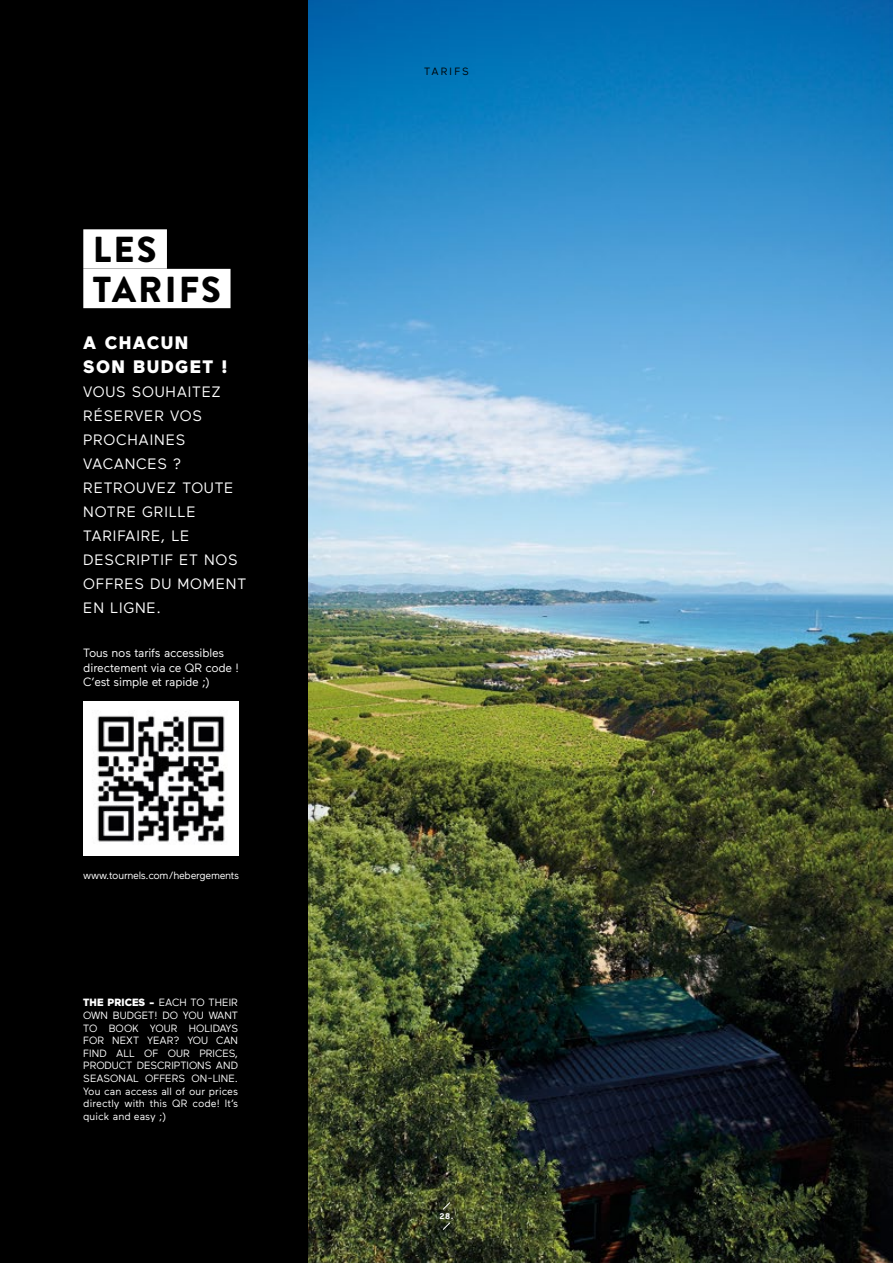
<style>
.page{position:relative;width:893px;height:1263px;background:#fff}
.page>*{position:absolute;margin:0;border:0;box-sizing:border-box;transform-origin:0 0}
.t1{font:900 36.15px/39.5px "Brandon Grotesque";letter-spacing:.06em;color:#000}
.t2{font:900 18px/24px "Maax";letter-spacing:.075em;color:#fff}
.t3{font:15px/24px "Maax";letter-spacing:.05em;color:#fff}
.t4{font:12px/14.4px "Maax";letter-spacing:-.02em;color:#fff}
.t5{font:10.5px/12.6px "Maax";color:#fff;text-align:justify}
.t6{font:10.5px "Maax";letter-spacing:-.03em;color:#fff}
.t7{font:10.5px "Maax";letter-spacing:.2em;color:#000}
.t8{font:700 8.25px "Maax";color:#fff}
.s1{font-weight:900}
</style>
<div class="page">
<img style="left:308px;top:0;width:585px;height:1263px">
<div style="left:0;top:0;width:308px;height:1263px;background:#000"></div>
<img style="left:83px;top:701px;width:155px;height:155px">
<div style="left:83px;top:229px;width:84px;height:40px;background:#fff"></div>
<div style="left:83px;top:269px;width:148px;height:39px;background:#fff"></div>
<svg style="left:442px;top:1202px;width:8px;height:8px"></svg>
<svg style="left:442px;top:1222px;width:8px;height:8px"></svg>
<h1 class="t1" style="left:93px;top:230px;width:130px">LES<br>TARIFS</h1>
<h2 class="t2" style="left:83px;top:330px;width:146px">A CHACUN<br>SON BUDGET !</h2>
<h3 class="t3" style="left:83px;top:380px;width:164px">VOUS SOUHAITEZ<br>RÉSERVER VOS<br>PROCHAINES<br>VACANCES ?<br>RETROUVEZ TOUTE<br>NOTRE GRILLE<br>TARIFAIRE, LE<br>DESCRIPTIF ET NOS<br>OFFRES DU MOMENT<br>EN LIGNE.</h3>
<p class="t4" style="left:83px;top:646px;width:157px">Tous nos tarifs accessibles directement via ce QR code !<br>C’est simple et rapide ;)</p>
<p class="t6" style="left:83px;top:870px;width:157px">www.tournels.com/hebergements</p>
<p class="t5" style="left:83px;top:996px;width:156px"><span class="s1">THE PRICES -</span> EACH TO THEIR OWN BUDGET! DO YOU WANT TO BOOK YOUR HOLIDAYS FOR NEXT YEAR? YOU CAN FIND ALL OF OUR PRICES, PRODUCT DESCRIPTIONS AND SEASONAL OFFERS ON-LINE.<br>You can access all of our prices directly with this QR code! It’s quick and easy ;)</p>
<p class="t7" style="left:424px;top:65px;width:46px">TARIFS</p>
<p class="t8" style="left:439px;top:1211px;width:15px">28.</p>
</div>
